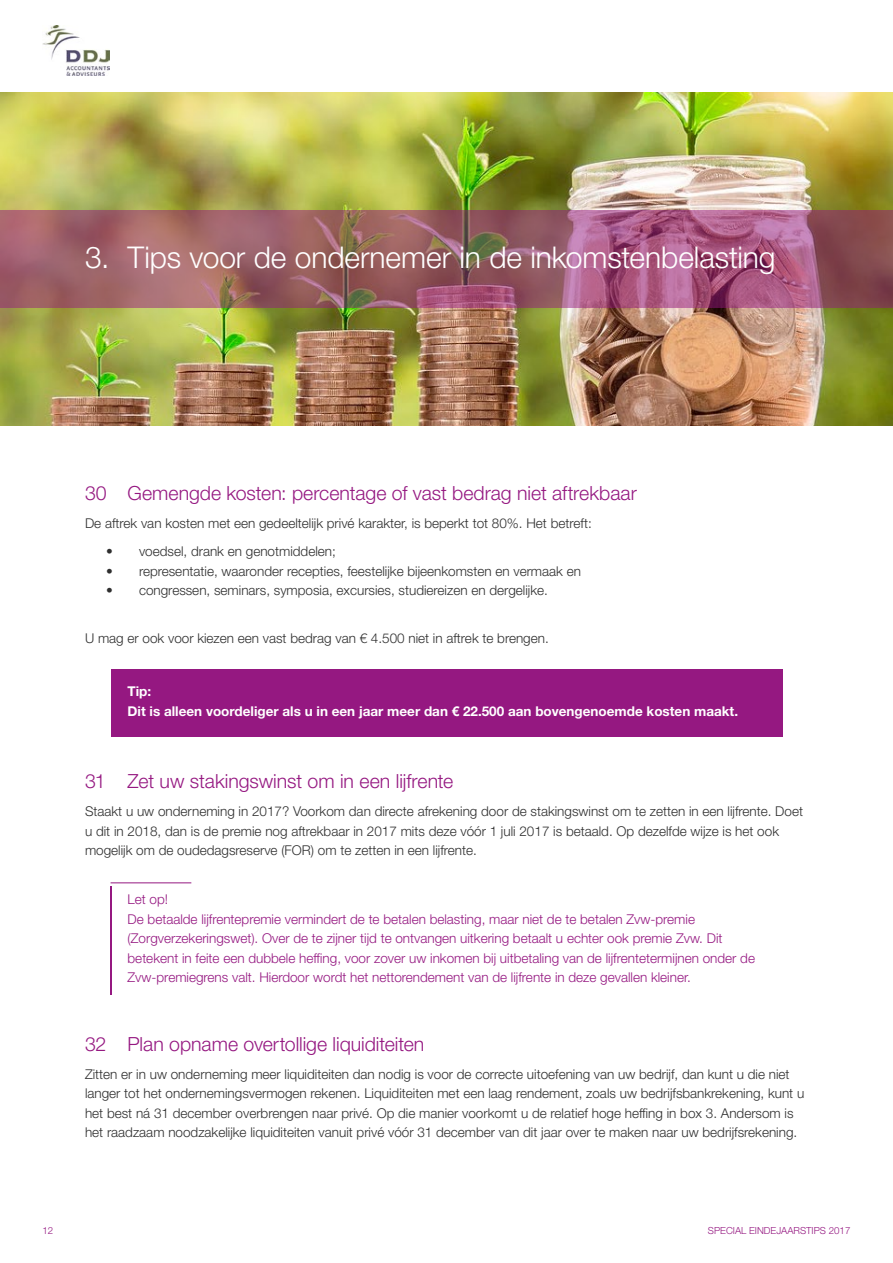
<style>
.page{position:relative;width:893px;height:1263px;background:#fff}
.page>*{position:absolute;margin:0;border:0;box-sizing:border-box;transform-origin:0 0}
.t1{font:300 30px "Helvetica Neue LT Std";letter-spacing:-.005em;color:#fff}
.t2{font:300 19.5px "Helvetica Neue LT Std";letter-spacing:-.005em;color:#951881}
.t3{font:300 13.5px/19.5px "Helvetica Neue LT Std";color:#2f2f2f}
.t4{font:300 13.5px/19.5px "Helvetica Neue LT Std";color:#951881}
.t5{font:700 13.5px/19.5px "Helvetica Neue LT Std";color:#fff}
.t6{font:300 9.75px "Helvetica Neue LT Std";color:#951881}
</style>
<div class="page">
<img style="left:0;top:92px;width:893px;height:333px">
<svg style="left:0;top:210px;width:893px;height:98px;background:#9c5d6c"></svg>
<img style="left:43px;top:25px;width:67px;height:51px">
<div style="left:111px;top:669px;width:671px;height:67px;background:#951881"></div>
<hr style="left:111px;top:886px;width:1px;height:109px;background:#951881">
<hr style="left:111px;top:882px;width:80px;height:1px;background:#951881">
<h1 class="t1" style="left:85px;top:239px;width:692px">3. Tips voor de ondernemer in de inkomstenbelasting</h1>
<h2 class="t2" style="left:85px;top:481px;width:553px">30 Gemengde kosten: percentage of vast bedrag niet aftrekbaar</h2>
<p class="t3" style="left:85px;top:513px;width:508px">De aftrek van kosten met een gedeeltelijk privé karakter, is beperkt tot 80%. Het betreft:</p>
<p class="t3" style="left:106px;top:541px;width:231px">• voedsel, drank en genotmiddelen;</p>
<p class="t3" style="left:106px;top:561px;width:476px">• representatie, waaronder recepties, feestelijke bijeenkomsten en vermaak en</p>
<p class="t3" style="left:106px;top:580px;width:443px">• congressen, seminars, symposia, excursies, studiereizen en dergelijke.</p>
<p class="t3" style="left:85px;top:628px;width:465px">U mag er ook voor kiezen een vast bedrag van € 4.500 niet in aftrek te brengen.</p>
<p class="t5" style="left:128px;top:681px;width:612px">Tip:<br>Dit is alleen voordeliger als u in een jaar meer dan € 22.500 aan bovengenoemde kosten maakt.</p>
<h2 class="t2" style="left:85px;top:769px;width:370px">31 Zet uw stakingswinst om in een lijfrente</h2>
<p class="t3" style="left:85px;top:801px;width:719px">Staakt u uw onderneming in 2017? Voorkom dan directe afrekening door de stakingswinst om te zetten in een lijfrente. Doet u dit in 2018, dan is de premie nog aftrekbaar in 2017 mits deze vóór 1 juli 2017 is betaald. Op dezelfde wijze is het ook mogelijk om de oudedagsreserve (FOR) om te zetten in een lijfrente.</p>
<p class="t4" style="left:128px;top:890px;width:629px">Let op!<br>De betaalde lijfrentepremie vermindert de te betalen belasting, maar niet de te betalen Zvw-premie (Zorgverzekeringswet). Over de te zijner tijd te ontvangen uitkering betaalt u echter ook premie Zvw. Dit betekent in feite een dubbele heffing, voor zover uw inkomen bij uitbetaling van de lijfrentetermijnen onder de Zvw-premiegrens valt. Hierdoor wordt het nettorendement van de lijfrente in deze gevallen kleiner.</p>
<h2 class="t2" style="left:85px;top:1032px;width:341px">32 Plan opname overtollige liquiditeiten</h2>
<p class="t3" style="left:85px;top:1064px;width:721px">Zitten er in uw onderneming meer liquiditeiten dan nodig is voor de correcte uitoefening van uw bedrijf, dan kunt u die niet langer tot het ondernemingsvermogen rekenen. Liquiditeiten met een laag rendement, zoals uw bedrijfsbankrekening, kunt u het best ná 31 december overbrengen naar privé. Op die manier voorkomt u de relatief hoge heffing in box 3. Andersom is het raadzaam noodzakelijke liquiditeiten vanuit privé vóór 31 december van dit jaar over te maken naar uw bedrijfsrekening.</p>
<p class="t6" style="left:43px;top:1224px;width:12px">12</p>
<p class="t6" style="left:708px;top:1224px;width:144px">SPECIAL EINDEJAARSTIPS 2017</p>
</div>
